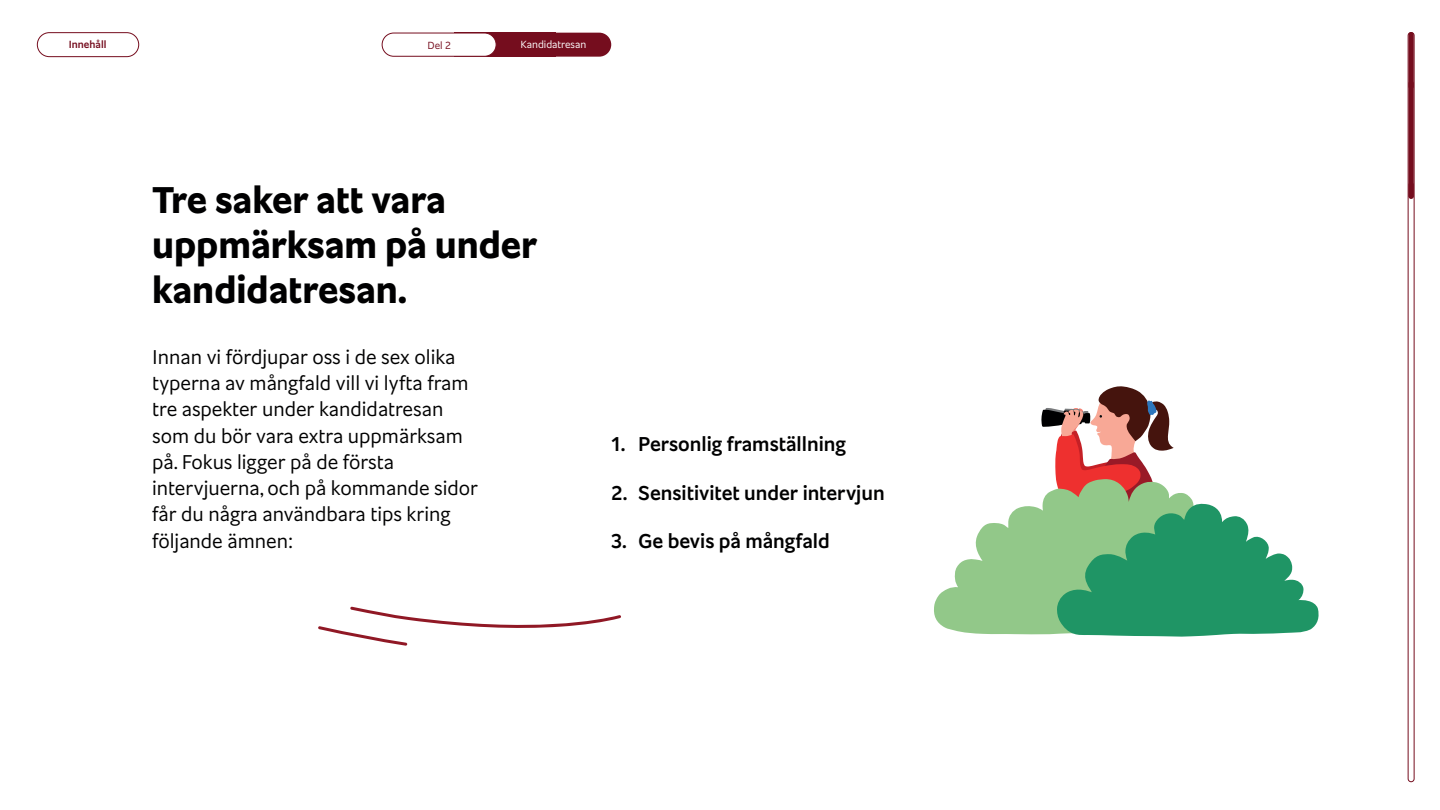
<style>
.page{position:relative;width:1440px;height:810px;background:#fff}
.page>*{position:absolute;margin:0;border:0;box-sizing:border-box;transform-origin:0 0}
.t1{font:700 37.5px/45px "Blocket Sans";color:#000001}
.t2{font:20.25px/26.2px "Blocket Sans";color:#000001}
.t3{font:500 20.25px "Blocket Sans";color:#000001}
.t4{font:10.5px "Blocket Sans";color:#fff}
.t5{font:500 10.5px "Blocket Sans";color:#750d1e}
.t6{font:10.5px "Blocket Sans";color:#750d1e}
</style>
<div class="page">
<svg style="left:934px;top:386px;width:385px;height:251px"></svg>
<svg style="left:318px;top:606px;width:303px;height:40px"></svg>
<div style="left:37px;top:32px;width:102px;height:25px;border:1px solid #750d1e;border-radius:12px"></div>
<div style="left:1408px;top:32px;width:6px;height:750px;border:1px solid #750d1e;border-radius:3px"></div>
<div style="left:454px;top:33px;width:101px;height:24px;background:#750d1e"></div>
<div style="left:496px;top:33px;width:115px;height:24px;background:#750d1e;border-radius:12px"></div>
<div style="left:382px;top:33px;width:114px;height:23px;background:#fff;border-radius:12px"></div>
<div style="left:382px;top:33px;width:114px;height:24px;border:1px solid #750d1e;border-radius:12px"></div>
<div style="left:1408px;top:32px;width:6px;height:167px;background:#750d1e;border-radius:3px"></div>
<p class="t5" style="left:69px;top:38px;width:39px">Innehåll</p>
<p class="t6" style="left:427px;top:39px;width:25px">Del 2</p>
<p class="t4" style="left:520px;top:38px;width:67px">Kandidatresan</p>
<h1 class="t1" style="left:152px;top:178px;width:387px">Tre saker att vara uppmärksam på under kandidatresan.</h1>
<p class="t2" style="left:152px;top:344px;width:327px">Innan vi fördjupar oss i de sex olika typerna av mångfald vill vi lyfta fram tre aspekter under kandidatresan som du bör vara extra uppmärksam på. Fokus ligger på de första intervjuerna, och på kommande sidor får du några användbara tips kring följande ämnen:</p>
<p class="t3" style="left:611px;top:432px;width:236px">1. Personlig framställning</p>
<p class="t3" style="left:611px;top:480px;width:275px">2. Sensitivitet under intervjun</p>
<p class="t3" style="left:611px;top:529px;width:220px">3. Ge bevis på mångfald</p>
</div>
